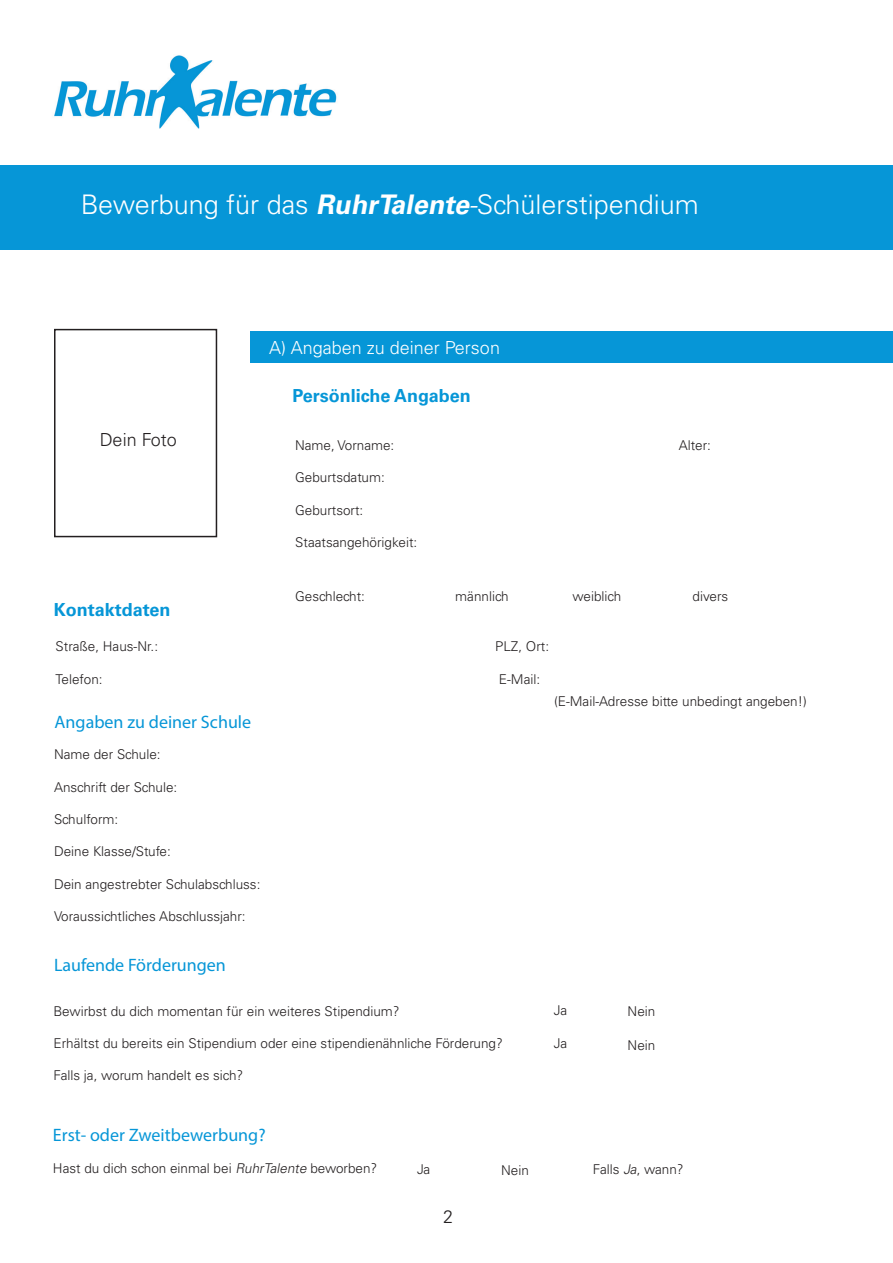
<style>
.page{position:relative;width:893px;height:1263px;background:#fff}
.page>*{position:absolute;margin:0;border:0;box-sizing:border-box;transform-origin:0 0}
.t1{font:300 27px "Univers LT Std";color:#fff}
.t2{font:18px "Myriad Pro";color:#0696d7}
.t3{font:700 18px "Univers LT Std";color:#0696d7}
.t4{font:300 18px "Univers LT Std";color:#fff}
.t5{font:300 18px "Univers LT Std";color:#231f20}
.t6{font:300 13.5px "Univers LT Std";color:#231f20}
.s1{font-weight:700;font-style:italic}
.s2{font-style:italic}
</style>
<div class="page">
<img style="left:54px;top:55px;width:283px;height:73px">
<div style="left:251px;top:331px;width:642px;height:31px;background:#0696d7"></div>
<div style="left:0;top:165px;width:893px;height:85px;background:#0696d7"></div>
<div style="left:54px;top:329px;width:163px;height:208px;border:2px solid #231f20"></div>
<h1 class="t1" style="left:81px;top:189px;width:620px">Bewerbung für das <span class="s1">RuhrTalente</span><span class="s2">-</span>Schülerstipendium</h1>
<h2 class="t4" style="left:269px;top:337px;width:232px">A) Angaben zu deiner Person</h2>
<h2 class="t3" style="left:293px;top:385px;width:180px">Persönliche Angaben</h2>
<h2 class="t5" style="left:100px;top:429px;width:79px">Dein Foto</h2>
<p class="t6" style="left:295px;top:437px;width:101px">Name, Vorname:</p>
<p class="t6" style="left:295px;top:469px;width:91px">Geburtsdatum:</p>
<p class="t6" style="left:295px;top:502px;width:70px">Geburtsort:</p>
<p class="t6" style="left:295px;top:534px;width:124px">Staatsangehörigkeit:</p>
<p class="t6" style="left:679px;top:437px;width:34px">Alter:</p>
<h2 class="t3" style="left:54px;top:599px;width:118px">Kontaktdaten</h2>
<p class="t6" style="left:295px;top:588px;width:71px">Geschlecht:</p>
<p class="t6" style="left:573px;top:588px;width:50px">weiblich</p>
<p class="t6" style="left:692px;top:588px;width:37px">divers</p>
<p class="t6" style="left:56px;top:638px;width:104px">Straße, Haus-Nr.:</p>
<p class="t6" style="left:495px;top:638px;width:56px">PLZ, Ort:</p>
<p class="t6" style="left:56px;top:671px;width:48px">Telefon:</p>
<p class="t6" style="left:499px;top:671px;width:43px">E-Mail:</p>
<h2 class="t2" style="left:55px;top:711px;width:198px">Angaben zu deiner Schule</h2>
<p class="t6" style="left:54px;top:746px;width:108px">Name der Schule:</p>
<p class="t6" style="left:54px;top:779px;width:125px">Anschrift der Schule:</p>
<p class="t6" style="left:54px;top:811px;width:66px">Schulform:</p>
<p class="t6" style="left:54px;top:843px;width:118px">Deine Klasse/Stufe:</p>
<p class="t6" style="left:54px;top:876px;width:208px">Dein angestrebter Schulabschluss:</p>
<p class="t6" style="left:54px;top:908px;width:193px">Voraussichtliches Abschlussjahr:</p>
<h2 class="t2" style="left:54px;top:954px;width:173px">Laufende Förderungen</h2>
<p class="t6" style="left:54px;top:1003px;width:348px">Bewirbst du dich momentan für ein weiteres Stipendium?</p>
<p class="t6" style="left:54px;top:1035px;width:451px">Erhältst du bereits ein Stipendium oder eine stipendienähnliche Förderung?</p>
<p class="t6" style="left:54px;top:1067px;width:191px">Falls ja, worum handelt es sich?</p>
<p class="t6" style="left:554px;top:693px;width:254px">(E-Mail-Adresse bitte unbedingt angeben!)</p>
<p class="t6" style="left:554px;top:1002px;width:15px">Ja</p>
<p class="t6" style="left:628px;top:1003px;width:29px">Nein</p>
<p class="t6" style="left:554px;top:1035px;width:15px">Ja</p>
<p class="t6" style="left:628px;top:1036px;width:29px">Nein</p>
<h2 class="t2" style="left:53px;top:1124px;width:214px">Erst- oder Zweitbewerbung?</h2>
<p class="t6" style="left:53px;top:1160px;width:326px">Hast du dich schon einmal bei <span class="s2">RuhrTalente</span> beworben?</p>
<p class="t6" style="left:417px;top:1160px;width:15px">Ja</p>
<p class="t6" style="left:501px;top:1162px;width:29px">Nein</p>
<p class="t6" style="left:593px;top:1161px;width:92px">Falls <span class="s2">Ja</span>, wann?</p>
<h2 class="t5" style="left:443px;top:1205px;width:12px">2</h2>
</div>
